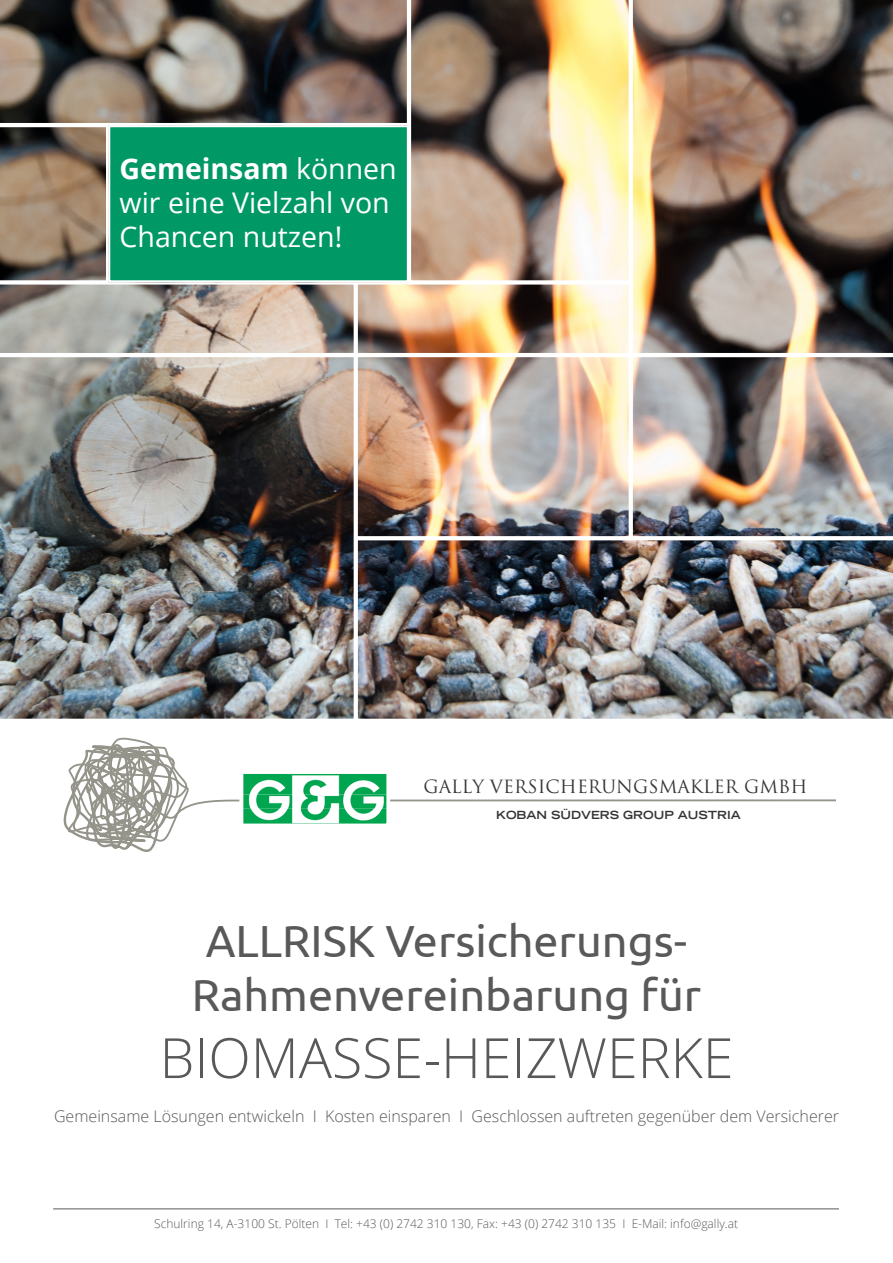
<style>
.page{position:relative;width:893px;height:1263px;background:#fff}
.page>*{position:absolute;margin:0;border:0;box-sizing:border-box;transform-origin:0 0}
.t1{font:300 55.5px "Open Sans";color:#5a5959}
.t2{font:45px/54px "Ubuntu";color:#5a5959;text-align:center}
.t3{font:28.5px/34.2px "Open Sans";color:#fff}
.t4{font:17.85px "Trajan Pro";letter-spacing:.005em;color:#333434}
.t5{font:300 16.05px "Open Sans";color:#5a5959}
.t6{font:300 12px "Open Sans";color:#5a5959}
.t7{font:700 expanded 11.25px "Trade Gothic LT Std";color:#333434}
.s1{font-weight:700}
</style>
<div class="page">
<hr style="left:53px;top:1208px;width:786px;height:1px;background:#5a5959">
<svg style="left:112px;top:738px;width:724px;height:83px"></svg>
<svg style="left:64px;top:744px;width:111px;height:108px"></svg>
<svg style="left:239px;top:770px;width:151px;height:54px"></svg>
<img style="left:0;top:0;width:893px;height:719px">
<h3 class="t3" style="left:120px;top:150px;width:279px"><span class="s1">Gemeinsam</span> können wir eine Vielzahl von<br>Chancen nutzen!</h3>
<h3 class="t4" style="left:423px;top:775px;width:386px">GALLY VERSICHERUNGSMAKLER GMBH</h3>
<p class="t7" style="left:496px;top:807px;width:246px">KOBAN SÜDVERS GROUP AUSTRIA</p>
<h2 class="t2" style="left:192px;top:913px;width:511px">ALLRISK Versicherungs-<br>Rahmenvereinbarung für</h2>
<h1 class="t1" style="left:160px;top:1020px;width:575px">BIOMASSE-HEIZWERKE</h1>
<h3 class="t5" style="left:54px;top:1105px;width:787px">Gemeinsame Lösungen entwickeln I Kosten einsparen I Geschlossen auftreten gegenüber dem Versicherer</h3>
<p class="t6" style="left:154px;top:1215px;width:585px">Schulring 14, A-3100 St. Pölten I Tel: +43 (0) 2742 310 130, Fax: +43 (0) 2742 310 135 I E-Mail: info@gally.at</p>
</div>
